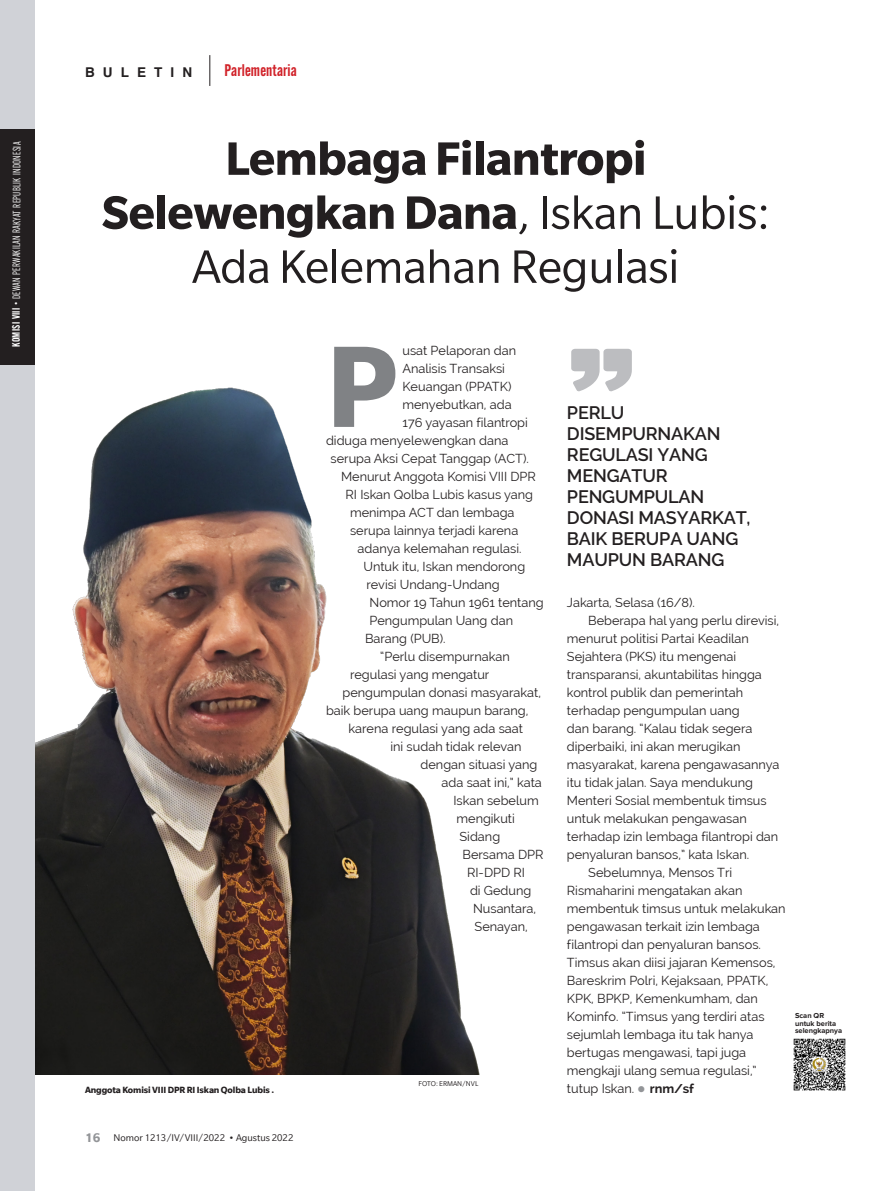
<style>
.page{position:relative;width:893px;height:1191px;background:#fff}
.page>*{position:absolute;margin:0;border:0;box-sizing:border-box;transform-origin:0 0}
.BODY_NEW{font:700 126.15px "Slate";color:#808285}
.JUDUL_NEW{font:700 51px/54px "Slate";letter-spacing:-.01em;color:#231f20;text-align:center}
.quote_new{font:600 18px/21px "Raleway";letter-spacing:-.01em;color:#231f20}
.t1{font:600 16.5px "Alternate Gothic Cond ATF";letter-spacing:.01em;color:#d1232a}
.t2{font:700 13.5px "Helvetica";letter-spacing:.6em;color:#231f20}
.BODY_NEW-2{font:12.75px/18px "Raleway";color:#231f20}
.t3{font:10.5px "Alternate Gothic Cond ATF";letter-spacing:.015em;color:#fff}
.t4{font:10.5px "Slate";color:#231f20}
.CAPTION_NEW{font:700 9.75px "Slate";letter-spacing:-.01em;color:#231f20}
.t5{font:700 7.5px/7.5px "Proxima Nova";color:#231f20}
.KREDIT_FOTO_NEW{font:7.5px "Slate";color:#231f20}
.s1{font-weight:600}
.s2{font-weight:400}
.s3{font-weight:700;font-size:13.5px;color:#939598}
.s4{color:#939598}
.s5{font-weight:700}
</style>
<div class="page">
<img style="left:34px;top:349px;width:446px;height:725px">
<hr style="left:892px;top:0;width:1px;height:1191px;background:#d0d2d7">
<hr style="left:892px;top:129px;width:1px;height:236px;background:#231f20">
<div style="left:0;top:0;width:34px;height:1191px;background:#d0d2d7"></div>
<div style="left:0;top:129px;width:34px;height:236px;background:#231f20"></div>
<img style="left:793px;top:1038px;width:53px;height:53px">
<svg style="left:571px;top:349px;width:61px;height:43px"></svg>
<hr style="left:210px;top:55px;width:1px;height:31px;background:#231f20">
<p class="t3" style="left:10px;top:347px;width:206px;rotate:-90deg"><span class="s1">KOMISI VIII</span> • DEWAN PERWAKILAN RAKYAT REPUBLIK INDONESIA</p>
<p class="t2" style="left:85px;top:63px;width:109px">BULETIN</p>
<p class="t1" style="left:225px;top:60px;width:74px">Parlementaria</p>
<p class="JUDUL_NEW" style="left:102px;top:131px;width:670px">Lembaga Filantropi<br>Selewengkan Dana<span class="s2">, Iskan Lubis:<br>Ada Kelemahan Regulasi</span></p>
<p class="CAPTION_NEW" style="left:85px;top:1084px;width:191px">Anggota Komisi VIII DPR RI Iskan Qolba Lubis .</p>
<p class="t4" style="left:85px;top:1132px;width:210px"><span class="s3">16</span> Nomor 1213/IV/VIII/2022 • Agustus 2022</p>
<p class="BODY_NEW" style="left:326px;top:317px;width:74px">P</p>
<p class="BODY_NEW-2" style="left:402px;top:341px;width:115px">usat Pelaporan dan</p>
<p class="BODY_NEW-2" style="left:402px;top:359px;width:104px">Analisis Transaksi</p>
<p class="BODY_NEW-2" style="left:402px;top:377px;width:111px">Keuangan (PPATK)</p>
<p class="BODY_NEW-2" style="left:402px;top:395px;width:111px">menyebutkan, ada</p>
<p class="BODY_NEW-2" style="left:402px;top:413px;width:127px">176 yayasan filantropi</p>
<p class="BODY_NEW-2" style="left:326px;top:431px;width:184px">diduga menyelewengkan dana</p>
<p class="BODY_NEW-2" style="left:330px;top:449px;width:200px">serupa Aksi Cepat Tanggap (ACT).</p>
<p class="BODY_NEW-2" style="left:341px;top:467px;width:196px">Menurut Anggota Komisi VIII DPR</p>
<p class="BODY_NEW-2" style="left:345px;top:485px;width:189px">RI Iskan Qolba Lubis kasus yang</p>
<p class="BODY_NEW-2" style="left:350px;top:503px;width:166px">menimpa ACT dan lembaga</p>
<p class="BODY_NEW-2" style="left:350px;top:521px;width:170px">serupa lainnya terjadi karena</p>
<p class="BODY_NEW-2" style="left:357px;top:539px;width:165px">adanya kelemahan regulasi.</p>
<p class="BODY_NEW-2" style="left:363px;top:557px;width:163px">Untuk itu, Iskan mendorong</p>
<p class="BODY_NEW-2" style="left:366px;top:575px;width:135px">revisi Undang-Undang</p>
<p class="BODY_NEW-2" style="left:369px;top:593px;width:176px">Nomor 19 Tahun 1961 tentang</p>
<p class="BODY_NEW-2" style="left:369px;top:611px;width:145px">Pengumpulan Uang dan</p>
<p class="BODY_NEW-2" style="left:365px;top:629px;width:82px">Barang (PUB).</p>
<p class="BODY_NEW-2" style="left:380px;top:647px;width:131px">“Perlu disempurnakan</p>
<p class="BODY_NEW-2" style="left:350px;top:665px;width:141px">regulasi yang mengatur</p>
<p class="BODY_NEW-2" style="left:342px;top:683px;width:200px">pengumpulan donasi masyarakat,</p>
<p class="BODY_NEW-2" style="left:326px;top:701px;width:204px">baik berupa uang maupun barang,</p>
<p class="BODY_NEW-2" style="left:348px;top:719px;width:176px">karena regulasi yang ada saat</p>
<p class="BODY_NEW-2" style="left:390px;top:737px;width:132px">ini sudah tidak relevan</p>
<p class="BODY_NEW-2" style="left:420px;top:755px;width:118px">dengan situasi yang</p>
<p class="BODY_NEW-2" style="left:441px;top:773px;width:102px">ada saat ini,” kata</p>
<p class="BODY_NEW-2" style="left:453px;top:791px;width:87px">Iskan sebelum</p>
<p class="BODY_NEW-2" style="left:456px;top:809px;width:60px">mengikuti</p>
<p class="BODY_NEW-2" style="left:459px;top:827px;width:42px">Sidang</p>
<p class="BODY_NEW-2" style="left:462px;top:845px;width:83px">Bersama DPR</p>
<p class="BODY_NEW-2" style="left:467px;top:863px;width:60px">RI-DPD RI</p>
<p class="BODY_NEW-2" style="left:470px;top:881px;width:63px">di Gedung</p>
<p class="BODY_NEW-2" style="left:473px;top:899px;width:65px">Nusantara,</p>
<p class="BODY_NEW-2" style="left:474px;top:917px;width:55px">Senayan,</p>
<p class="KREDIT_FOTO_NEW" style="left:418px;top:1079px;width:61px">FOTO: ERMAN/NVL</p>
<p class="quote_new" style="left:567px;top:402px;width:185px">PERLU<br>DISEMPURNAKAN<br>REGULASI YANG<br>MENGATUR<br>PENGUMPULAN<br>DONASI MASYARKAT,<br>BAIK BERUPA UANG<br>MAUPUN BARANG</p>
<p class="BODY_NEW-2" style="left:567px;top:593px;width:130px">Jakarta, Selasa (16/8).</p>
<p class="BODY_NEW-2" style="left:567px;top:611px;width:214px;text-indent:21px">Beberapa hal yang perlu direvisi, menurut politisi Partai Keadilan<br>Sejahtera (PKS) itu mengenai transparansi, akuntabilitas hingga kontrol publik dan pemerintah terhadap pengumpulan uang<br>dan barang. “Kalau tidak segera diperbaiki, ini akan merugikan masyarakat, karena pengawasannya itu tidak jalan. Saya mendukung<br>Menteri Sosial membentuk timsus untuk melakukan pengawasan terhadap izin lembaga filantropi dan penyaluran bansos,” kata Iskan.</p>
<p class="BODY_NEW-2" style="left:567px;top:863px;width:220px;text-indent:21px">Sebelumnya, Mensos Tri<br>Rismaharini mengatakan akan membentuk timsus untuk melakukan pengawasan terkait izin lembaga filantropi dan penyaluran bansos.<br>Timsus akan diisi jajaran Kemensos,<br>Bareskrim Polri, Kejaksaan, PPATK,<br>KPK, BPKP, Kemenkumham, dan<br>Kominfo. “Timsus yang terdiri atas sejumlah lembaga itu tak hanya bertugas mengawasi, tapi juga mengkaji ulang semua regulasi,” tutup Iskan. <span class="s4">●</span> <span class="s5">rnm/sf</span></p>
<p class="t5" style="left:795px;top:1012px;width:31px">Scan QR</p>
<p class="t5" style="left:795px;top:1019px;width:49px">untuk berita selengkapnya</p>
</div>
